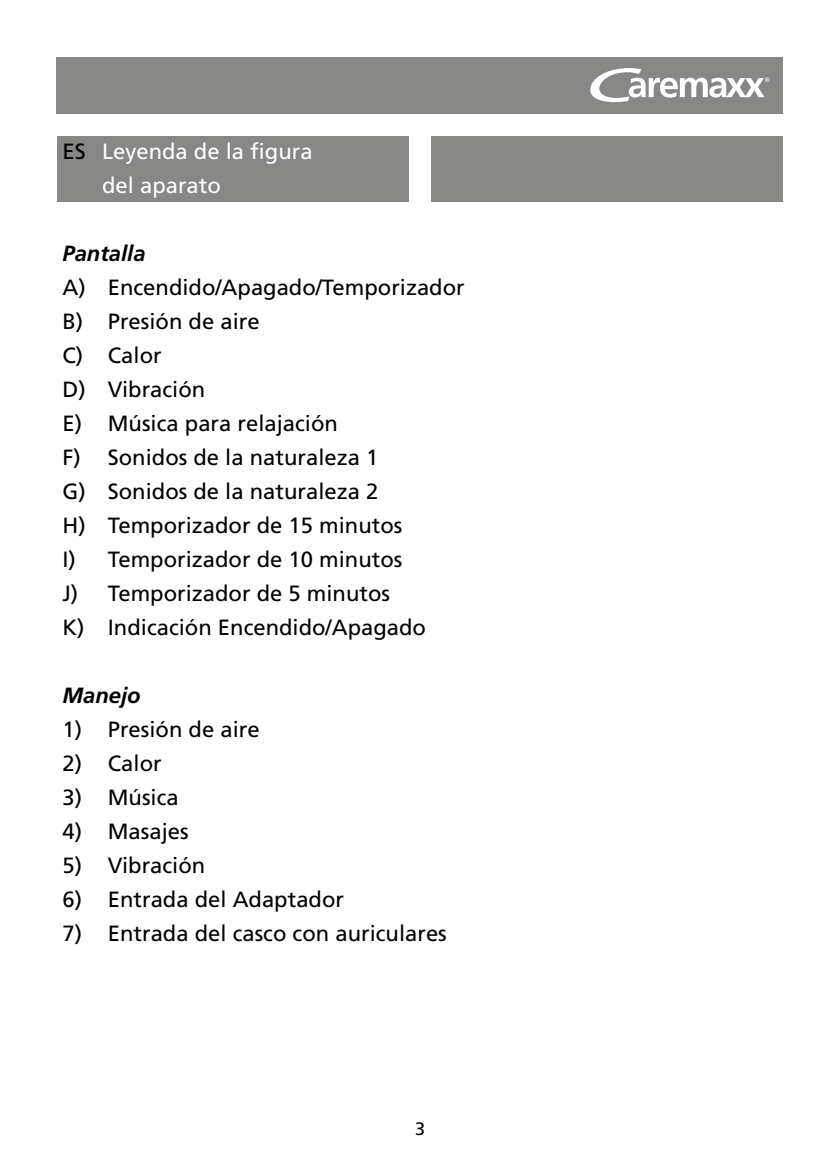
<style>
.page{position:relative;width:840px;height:1163px;background:#fff}
.page>*{position:absolute;margin:0;border:0;box-sizing:border-box;transform-origin:0 0}
.t1{font:22px/34px "Frutiger";color:#000}
.t2{font:22px/34px "Frutiger";color:#fff}
.t3{font:italic 700 22px "Frutiger";color:#000}
.t4{font:18px "Frutiger";color:#000}
.s1{color:#000}
</style>
<div class="page">
<div style="left:57px;top:57px;width:725px;height:56px;background:#878786"></div>
<svg style="left:590px;top:68px;width:179px;height:34px"></svg>
<div style="left:57px;top:136px;width:351px;height:65px;background:#878786"></div>
<div style="left:431px;top:136px;width:351px;height:65px;background:#878786"></div>
<p class="t2" style="left:102px;top:134px;width:212px;text-indent:-40px"><span class="s1">ES</span> Leyenda de la figura del aparato</p>
<p class="t3" style="left:62px;top:240px;width:85px">Pantalla</p>
<p class="t1" style="left:62px;top:270px;width:403px">A) Encendido/Apagado/Temporizador<br>B) Presión de aire<br>C) Calor<br>D) Vibración<br>E) Música para relajación<br>F) Sonidos de la naturaleza 1<br>G) Sonidos de la naturaleza 2<br>H) Temporizador de 15 minutos<br>I) Temporizador de 10 minutos<br>J) Temporizador de 5 minutos<br>K) Indicación Encendido/Apagado</p>
<p class="t3" style="left:62px;top:682px;width:80px">Manejo</p>
<p class="t1" style="left:62px;top:712px;width:198px">1) Presión de aire</p>
<p class="t1" style="left:62px;top:746px;width:101px">2) Calor</p>
<p class="t1" style="left:62px;top:780px;width:118px">3) Música</p>
<p class="t1" style="left:62px;top:814px;width:128px">4) Masajes</p>
<p class="t1" style="left:62px;top:848px;width:144px">5) Vibración</p>
<p class="t1" style="left:62px;top:882px;width:283px">6) Entrada del Adaptador</p>
<p class="t1" style="left:62px;top:916px;width:385px">7) Entrada del casco con auriculares</p>
<p class="t4" style="left:415px;top:1117px;width:12px">3</p>
</div>
